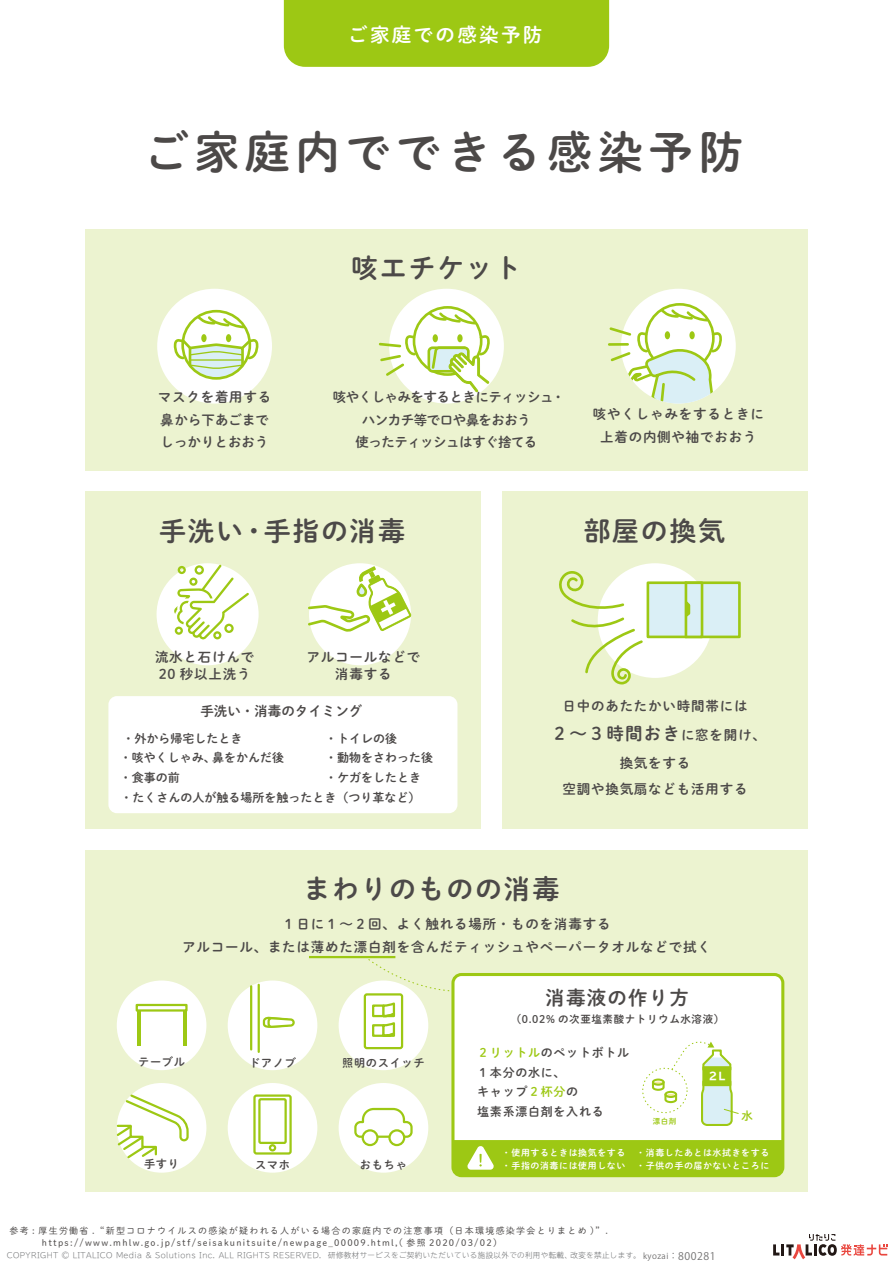
<style>
.page{position:relative;width:893px;height:1263px;background:#fff}
.page>*{position:absolute;margin:0;border:0;box-sizing:border-box;transform-origin:0 0}
.t1{font:45px "P Shuei M Go Std N B";letter-spacing:.12em;color:#4c4948}
.t2{font:27px "P Shuei M Go Std N B";letter-spacing:.06em;color:#4c4948}
.t3{font:19.5px "P Shuei M Go Std N B";letter-spacing:.12em;color:#fff}
.t4{font:19.5px "P Shuei M Go Std N B";letter-spacing:.06em;color:#4c4948}
.t5{font:17.55px "P Shuei M Go Std N B";letter-spacing:.06em;color:#4c4948}
.t6{font:13.5px/22.6px "P Shuei M Go Std N B";letter-spacing:.06em;color:#4c4948;text-align:center}
.t7{font:13.5px/22.6px "P Shuei M Go Std N B";letter-spacing:-.04em;color:#4c4948;text-align:center}
.t8{font:13.5px/22.6px "P Shuei M Go Std N B";color:#4c4948}
.t9{font:12px/19.6px "P Shuei M Go Std N B";color:#4c4948}
.t10{font:12px/19.6px "P Shuei M Go Std N B";letter-spacing:.06em;color:#4c4948}
.t11{font:11.4px "P Shuei M Go Std N B";color:#9dc814}
.t12{font:11.25px "P Shuei M Go Std N B";letter-spacing:.06em;color:#4c4948}
.t13{font:10.5px "P Shuei M Go Std N B";letter-spacing:.06em;color:#4c4948}
.t14{font:700 expanded 10.5px "TBUD Go Std";color:#fff}
.t15{font:9px/12px "P Shuei M Go Std N L";letter-spacing:.14em;color:#4c4948}
.t16{font:9px/12.8px "P Shuei M Go Std N B";letter-spacing:.06em;color:#fff}
.t17{font:300 7.5px "TBUD Go Std Super";letter-spacing:.05em;color:#6d6f71}
.t18{font:7.5px "P Shuei M Go Std N B";color:#9dc814}
.s1{font-size:13.5px}
.s2{color:#9dc814}
.s3{font-family:"Koz Go Pro";font-weight:400;font-size:8.25px;color:#727171}
.s4{font-family:"Koz Go Pro";font-weight:400;font-size:9px;color:#727171}
.s5{font-family:"Koz Go Pro";font-weight:400;font-size:10.5px;color:#727171}
</style>
<div class="page">
<div style="left:85px;top:229px;width:723px;height:242px;background:#ecf3d0"></div>
<div style="left:85px;top:850px;width:723px;height:342px;background:#ecf3d0"></div>
<div style="left:85px;top:492px;width:396px;height:337px;background:#ecf3d0"></div>
<div style="left:502px;top:492px;width:306px;height:337px;background:#ecf3d0"></div>
<div style="left:108px;top:696px;width:349px;height:117px;background:#fff;border-radius:9px"></div>
<div style="left:453px;top:974px;width:330px;height:202px;background:#fff;border-radius:9px"></div>
<div style="left:451px;top:973px;width:333px;height:204px;border:3px solid #9dc814;border-radius:9px"></div>
<hr style="left:309px;top:956px;width:86px;height:2px;background:#9dc814">
<svg style="left:365px;top:956px;width:89px;height:36px"></svg>
<div style="left:453px;top:1140px;width:330px;height:36px;background:#9dc814"></div>
<div style="left:284px;top:0;width:325px;height:67px;background:#9dc814"></div>
<div style="left:389px;top:289px;width:115px;height:114px;background:#fff;border-radius:50%"></div>
<div style="left:157px;top:289px;width:115px;height:114px;background:#fff;border-radius:50%"></div>
<div style="left:157px;top:563px;width:102px;height:102px;background:#fff;border-radius:50%"></div>
<div style="left:309px;top:563px;width:102px;height:102px;background:#fff;border-radius:50%"></div>
<div style="left:621px;top:289px;width:115px;height:114px;background:#fff;border-radius:50%"></div>
<div style="left:598px;top:563px;width:114px;height:115px;background:#fff;border-radius:50%"></div>
<div style="left:228px;top:980px;width:89px;height:90px;background:#fff;border-radius:50%"></div>
<div style="left:181px;top:310px;width:70px;height:70px;border:3px solid #9dc814;border-radius:50%"></div>
<svg style="left:201px;top:334px;width:6px;height:8px"></svg>
<div style="left:226px;top:334px;width:5px;height:8px;background:#9dc814;border-radius:50%"></div>
<svg style="left:173px;top:337px;width:86px;height:43px"></svg>
<svg style="left:196px;top:314px;width:50px;height:16px"></svg>
<div style="left:413px;top:306px;width:69px;height:70px;border:3px solid #9dc814;border-radius:50%"></div>
<svg style="left:427px;top:310px;width:51px;height:16px"></svg>
<svg style="left:426px;top:334px;width:66px;height:58px"></svg>
<svg style="left:378px;top:334px;width:39px;height:44px"></svg>
<svg style="left:174px;top:565px;width:75px;height:74px"></svg>
<svg style="left:308px;top:566px;width:104px;height:66px"></svg>
<div style="left:339px;top:980px;width:89px;height:90px;background:#fff;border-radius:50%"></div>
<div style="left:117px;top:980px;width:89px;height:90px;background:#fff;border-radius:50%"></div>
<div style="left:228px;top:1083px;width:89px;height:90px;background:#fff;border-radius:50%"></div>
<div style="left:339px;top:1083px;width:89px;height:90px;background:#fff;border-radius:50%"></div>
<div style="left:117px;top:1083px;width:89px;height:90px;background:#fff;border-radius:50%"></div>
<svg style="left:651px;top:1041px;width:88px;height:85px"></svg>
<svg style="left:608px;top:307px;width:116px;height:96px"></svg>
<div style="left:684px;top:581px;width:57px;height:57px;background:#daeff6;border:3px solid #9dc814"></div>
<div style="left:647px;top:581px;width:56px;height:57px;background:#daeff6;border:3px solid #9dc814"></div>
<hr style="left:685px;top:583px;width:2px;height:54px;background:#9dc814">
<svg style="left:684px;top:599px;width:7px;height:22px"></svg>
<svg style="left:559px;top:571px;width:67px;height:38px"></svg>
<svg style="left:571px;top:617px;width:73px;height:68px"></svg>
<div style="left:136px;top:1004px;width:52px;height:7px;border:2px solid #9dc814"></div>
<hr style="left:183px;top:1010px;width:3px;height:36px;background:#9dc814">
<hr style="left:137px;top:1010px;width:3px;height:36px;background:#9dc814">
<hr style="left:258px;top:985px;width:2px;height:67px;background:#9dc814">
<hr style="left:250px;top:986px;width:2px;height:63px;background:#9dc814">
<svg style="left:262px;top:1017px;width:33px;height:11px"></svg>
<div style="left:364px;top:993px;width:39px;height:56px;border:2px solid #9dc814;border-radius:2px"></div>
<div style="left:372px;top:1024px;width:13px;height:13px;background:#fff;border:2px solid #9dc814"></div>
<div style="left:372px;top:1004px;width:13px;height:13px;background:#fff;border:2px solid #9dc814"></div>
<svg style="left:381px;top:1002px;width:15px;height:35px"></svg>
<div style="left:253px;top:1094px;width:39px;height:60px;border:2px solid #9dc814;border-radius:2px"></div>
<div style="left:258px;top:1098px;width:29px;height:46px;border:2px solid #9dc814"></div>
<div style="left:269px;top:1144px;width:7px;height:7px;border:2px solid #9dc814;border-radius:50%"></div>
<svg style="left:116px;top:1092px;width:74px;height:67px"></svg>
<svg style="left:354px;top:1107px;width:59px;height:32px"></svg>
<svg style="left:389px;top:1130px;width:15px;height:15px"></svg>
<div style="left:388px;top:1129px;width:17px;height:17px;border:2px solid #9dc814;border-radius:50%"></div>
<svg style="left:363px;top:1130px;width:14px;height:15px"></svg>
<div style="left:362px;top:1129px;width:17px;height:17px;border:2px solid #9dc814;border-radius:50%"></div>
<svg style="left:773px;top:1234px;width:114px;height:25px"></svg>
<h3 class="t3" style="left:348px;top:20px;width:196px">ご家庭での感染予防</h3>
<h1 class="t1" style="left:144px;top:118px;width:601px">ご家庭内でできる感染予防</h1>
<p class="t8" style="left:158px;top:385px;width:115px">マスクを着用する鼻から下あごまでしっかりとおおう</p>
<h2 class="t2" style="left:351px;top:247px;width:172px">咳エチケット</h2>
<p class="t7" style="left:333px;top:385px;width:234px">咳やくしゃみをするときにティッシュ・ハンカチ等で口や鼻をおおう<br>使ったティッシュはすぐ捨てる</p>
<p class="t6" style="left:593px;top:403px;width:172px">咳やくしゃみをするときに上着の内側や袖でおおう</p>
<h2 class="t2" style="left:159px;top:511px;width:248px">手洗い・手指の消毒</h2>
<h2 class="t2" style="left:583px;top:511px;width:143px">部屋の換気</h2>
<p class="t6" style="left:155px;top:648px;width:101px;line-height:16.6px;text-align:left">流水と石けんで<br>20 秒以上洗う</p>
<p class="t6" style="left:307px;top:648px;width:115px;line-height:16.6px">アルコールなどで消毒する</p>
<p class="t8" style="left:200px;top:699px;width:163px">手洗い・消毒のタイミング</p>
<p class="t9" style="left:325px;top:728px;width:109px">・トイレの後<br>・動物をさわった後・ケガをしたとき</p>
<p class="t9" style="left:120px;top:728px;width:302px">・外から帰宅したとき<br>・咳やくしゃみ、鼻をかんだ後<br>・食事の前<br>・たくさんの人が触る場所を触ったとき（つり革など）</p>
<p class="t6" style="left:562px;top:694px;width:187px">日中のあたたかい時間帯には</p>
<p class="t5" style="left:551px;top:720px;width:217px">２～３時間おき<span class="s1">に窓を開け、</span></p>
<p class="t6" style="left:562px;top:750px;width:187px;line-height:25.7px">換気をする<br>空調や換気扇なども活用する</p>
<h2 class="t2" style="left:303px;top:869px;width:257px">まわりのものの消毒</h2>
<p class="t6" style="left:182px;top:912px;width:530px">１日に１～２回、よく触れる場所・ものを消毒する<br>アルコール、または薄めた漂白剤を含んだティッシュやペーパータオルなどで拭く</p>
<h3 class="t4" style="left:546px;top:983px;width:145px">消毒液の作り方</h3>
<p class="t12" style="left:138px;top:1053px;width:48px">テーブル</p>
<p class="t12" style="left:249px;top:1054px;width:48px">ドアノブ</p>
<p class="t12" style="left:342px;top:1054px;width:84px">照明のスイッチ</p>
<p class="t12" style="left:144px;top:1155px;width:37px">手すり</p>
<p class="t12" style="left:255px;top:1157px;width:37px">スマホ</p>
<p class="t12" style="left:360px;top:1157px;width:48px">おもちゃ</p>
<p class="t13" style="left:511px;top:1011px;width:215px">（0.02% の次亜塩素酸ナトリウム水溶液）</p>
<p class="t10" style="left:477px;top:1042px;width:153px"><span class="s2">２リットル</span>のペットボトル<br>１本分の水に、<br>キャップ<span class="s2">２杯分</span>の<br>塩素系漂白剤を入れる</p>
<p class="t14" style="left:708px;top:1070px;width:19px">２L</p>
<p class="t18" style="left:653px;top:1115px;width:25px">漂白剤</p>
<p class="t11" style="left:741px;top:1108px;width:13px">水</p>
<p class="t16" style="left:502px;top:1146px;width:125px">・使用するときは換気をする・手指の消毒には使用しない</p>
<p class="t16" style="left:636px;top:1146px;width:135px">・消毒したあとは水拭きをする・子供の手の届かないところに</p>
<p class="t15" style="left:42px;top:1224px;width:568px;text-indent:-32px">参考 : 厚生労働省 . “新型コロナウイルスの感染が疑われる人がいる場合の家庭内での注意事項（日本環境感染学会とりまとめ )” . https://www.mhlw.go.jp/stf/seisakunitsuite/newpage_00009.html,( 参照 2020/03/02)</p>
<p class="t17" style="left:7px;top:1249px;width:710px">COPYRIGHT © LITALICO Media &amp; Solutions Inc. ALL RIGHTS RESERVED. 研修教材サービスをご契約いただいている施設以外での利用や転載、改変を禁止します。 <span class="s3">kyozai</span><span class="s4">：</span><span class="s5">800281</span></p>
</div>
